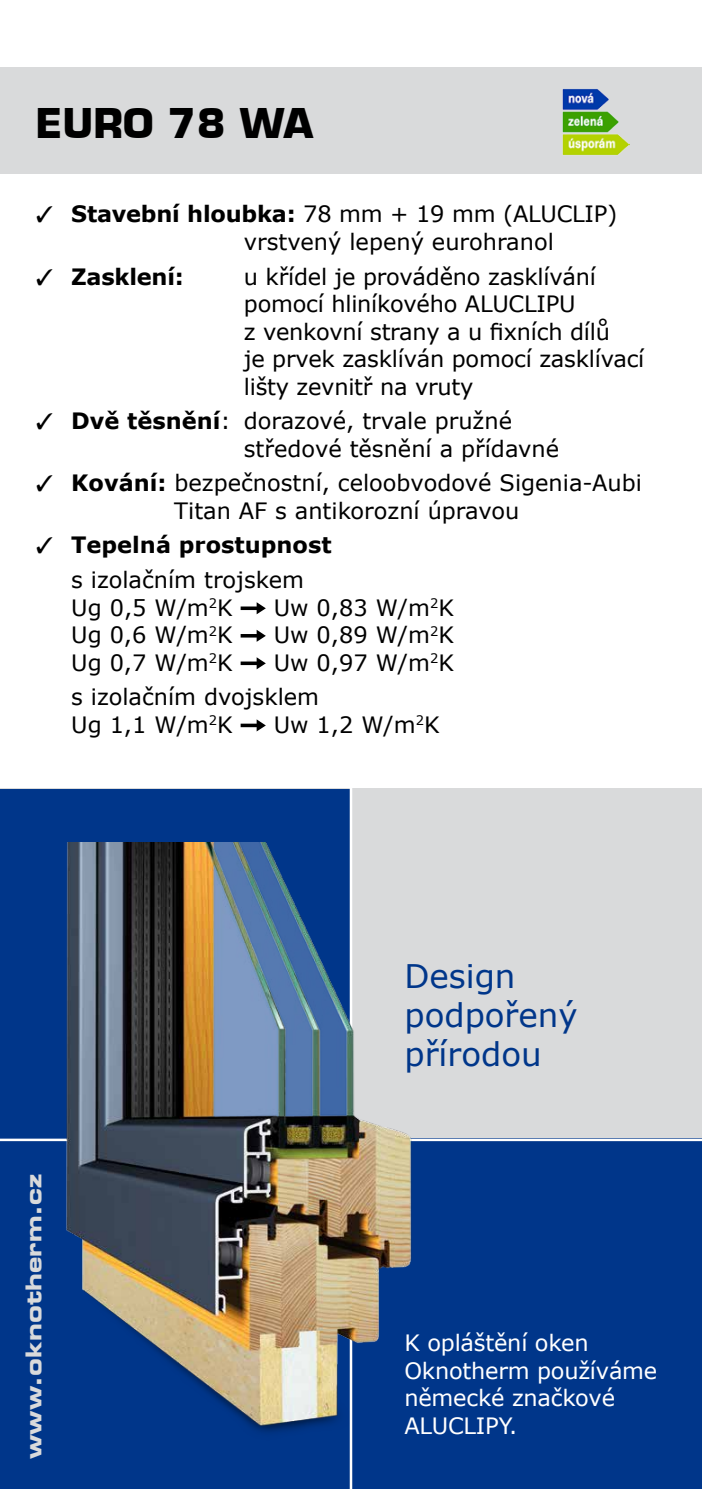
<style>
.page{position:relative;width:702px;height:1489px;background:#fff}
.page>*{position:absolute;margin:0;border:0;box-sizing:border-box;transform-origin:0 0}
.t1{font:700 40px "Eurostile LT";color:#000}
.t2{font:32.5px/39px "Verdana";color:#00368a}
.t3{font:22.5px/27.5px "Verdana";letter-spacing:-.005em;color:#000}
.t4{font:22.5px/27.5px "Verdana";letter-spacing:-.01em;color:#fff}
.t5{font:700 22.5px "Verdana";color:#000}
.t6{font:22px "Eurostile CE Bold Extended Two";color:#d9dadb}
.s1{font-weight:700}
</style>
<div class="page">
<div style="left:0;top:788px;width:702px;height:350px;background:#d9dadb"></div>
<hr style="left:701px;top:788px;width:1px;height:350px;background:#00368a">
<div style="left:0;top:788px;width:351px;height:350px;background:#00368a"></div>
<div style="left:0;top:1138px;width:702px;height:350px;background:#00368a"></div>
<hr style="left:0;top:1138px;width:702px;height:3px;background:#fff">
<hr style="left:350px;top:786px;width:2px;height:702px;background:#fff">
<div style="left:0;top:67px;width:702px;height:106px;background:#d9dadb"></div>
<img style="left:35px;top:842px;width:405px;height:614px">
<svg style="left:240px;top:602px;width:26px;height:12px"></svg>
<svg style="left:240px;top:629px;width:26px;height:12px"></svg>
<svg style="left:240px;top:657px;width:26px;height:12px"></svg>
<svg style="left:240px;top:719px;width:26px;height:12px"></svg>
<img style="left:562px;top:89px;width:67px;height:66px">
<h1 class="t1" style="left:35px;top:98px;width:279px">EURO 78 WA</h1>
<p class="t3" style="left:244px;top:200px;width:375px;text-indent:-173px"><span class="s1">Stavební hloubka:</span> 78 mm + 19 mm (ALUCLIP) vrstvený lepený eurohranol</p>
<p class="t5" style="left:71px;top:260px;width:114px">Zasklení:</p>
<p class="t3" style="left:244px;top:262px;width:402px">u křídel je prováděno zasklívání pomocí hliníkového ALUCLIPU<br>z venkovní strany a u fixních dílů<br>je prvek zasklíván pomocí zasklívací lišty zevnitř na vruty</p>
<p class="t3" style="left:244px;top:407px;width:317px;text-indent:-173px"><span class="s1">Dvě těsnění</span>: dorazové, trvale pružné středové těsnění a přídavné</p>
<p class="t3" style="left:174px;top:469px;width:469px;text-indent:-103px"><span class="s1">Kování:</span> bezpečnostní, celoobvodové Sigenia-Aubi<br>Titan AF s antikorozní úpravou</p>
<p class="t5" style="left:71px;top:529px;width:262px">Tepelná prostupnost</p>
<p class="t3" style="left:71px;top:566px;width:234px">s izolačním trojskem<br>Ug 0,5 W/m<sup>2</sup>K</p>
<p class="t3" style="left:274px;top:593px;width:182px">Uw 0,83 W/m<sup>2</sup>K</p>
<p class="t3" style="left:71px;top:621px;width:163px">Ug 0,6 W/m<sup>2</sup>K</p>
<p class="t3" style="left:274px;top:621px;width:182px">Uw 0,89 W/m<sup>2</sup>K</p>
<p class="t3" style="left:71px;top:648px;width:163px">Ug 0,7 W/m<sup>2</sup>K</p>
<p class="t3" style="left:71px;top:645px;width:384px;line-height:34.5px;text-indent:202px">Uw 0,97 W/m<sup>2</sup>K s izolačním dvojsklem</p>
<p class="t3" style="left:71px;top:710px;width:163px">Ug 1,1 W/m<sup>2</sup>K</p>
<p class="t3" style="left:274px;top:710px;width:167px">Uw 1,2 W/m<sup>2</sup>K</p>
<p class="t6" style="left:21px;top:1458px;width:286px;rotate:-90deg">www.oknotherm.cz</p>
<h2 class="t2" style="left:404px;top:956px;width:175px">Design podpořený přírodou</h2>
<p class="t4" style="left:404px;top:1328px;width:254px">K opláštění oken<br>Oknotherm používáme německé značkové<br>ALUCLIPY.</p>
</div>
